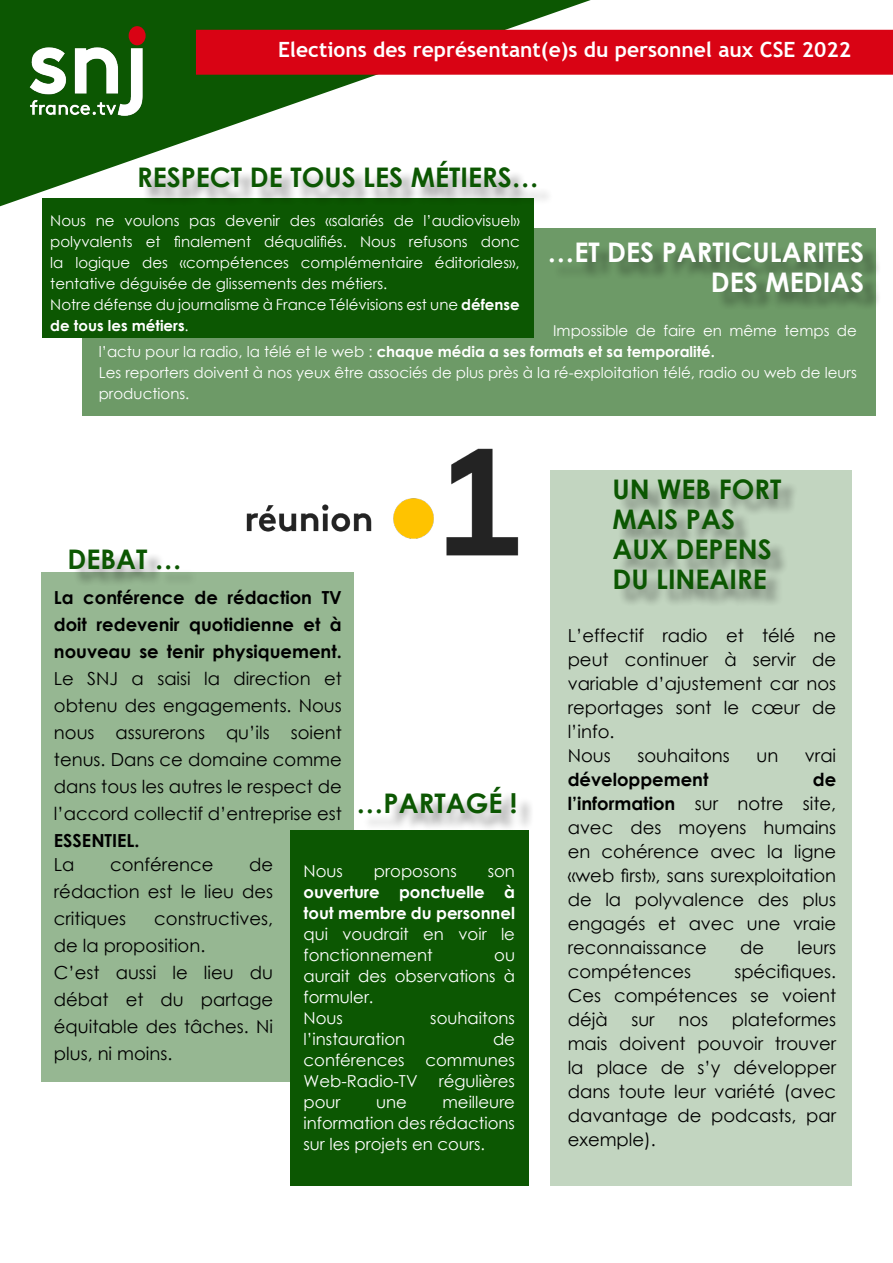
<style>
.page{position:relative;width:893px;height:1263px;background:#fff}
.page>*{position:absolute;margin:0;border:0;box-sizing:border-box;transform-origin:0 0}
.t1{font:700 27px/30px "Century Gothic";color:#0c5702}
.t2{font:700 27px/30px "Century Gothic";color:#fff;text-align:right}
.t3{font:700 21px "Trebuchet MS";color:#fff}
.t4{font:18px/24px "Century Gothic";color:#000;text-align:justify}
.t5{font:700 18px/27px "Century Gothic";color:#000;text-align:justify}
.t6{font:16.5px/21px "Century Gothic";color:#fff}
.t7{font:700 16.5px/21px "Century Gothic";color:#fff}
.t8{font:15px/21px "Century Gothic";color:#fff}
.s1{font-weight:700}
</style>
<div class="page">
<div style="left:41px;top:572px;width:312px;height:509px;background:#96b792"></div>
<div style="left:82px;top:229px;width:794px;height:187px;background:#6d9a67"></div>
<div style="left:42px;top:199px;width:491px;height:139px;background:#0c5702"></div>
<div style="left:72px;top:552px;width:126px;height:35px;background:#000;opacity:.4"></div>
<div style="left:362px;top:790px;width:172px;height:42px;background:#000;opacity:.4"></div>
<div style="left:290px;top:830px;width:238px;height:355px;background:#0c5702"></div>
<svg style="left:0;top:0;width:591px;height:206px"></svg>
<img style="left:1px;top:17px;width:145px;height:110px">
<div style="left:142px;top:164px;width:412px;height:42px;background:#000;opacity:.4"></div>
<div style="left:553px;top:245px;width:328px;height:66px;background:#000;opacity:.4"></div>
<div style="left:551px;top:470px;width:301px;height:716px;background:#c2d5c0"></div>
<div style="left:616px;top:481px;width:183px;height:126px;background:#000;opacity:.4"></div>
<div style="left:196px;top:30px;width:697px;height:45px;background:#d90314"></div>
<div style="left:129px;top:26px;width:17px;height:19px;background:#d90314;border-radius:50%"></div>
<img style="left:165px;top:448px;width:386px;height:187px">
<p class="t3" style="left:278px;top:37px;width:574px">Elections des représentant(e)s du personnel aux CSE 2022</p>
<h1 class="t1" style="left:137px;top:161px;width:403px">RESPECT DE TOUS LES MÉTIERS…</h1>
<p class="t8" style="left:50px;top:209px;width:471px">Nous ne voulons pas devenir des «salariés de l’audiovisuel» polyvalents et finalement déqualifiés. Nous refusons donc la logique des «compétences complémentaire éditoriales», tentative déguisée de glissements des métiers.<br>Notre défense du journalisme à France Télévisions est une <span class="s1">défense de tous les métiers</span>.</p>
<h1 class="t2" style="left:547px;top:236px;width:318px">…ET DES PARTICULARITES<br>DES MEDIAS</h1>
<p class="t8" style="left:99px;top:320px;width:760px;text-indent:454px">Impossible de faire en même temps de l’actu pour la radio, la télé et le web : <span class="s1">chaque média a ses formats et sa temporalité.<br></span>Les reporters doivent à nos yeux être associés de plus près à la ré-exploitation télé, radio ou web de leurs productions.</p>
<h1 class="t1" style="left:67px;top:543px;width:116px">DEBAT …</h1>
<p class="t5" style="left:54px;top:583px;width:289px">La conférence de rédaction TV doit redevenir quotidienne et à nouveau se tenir physiquement.</p>
<p class="t4" style="left:54px;top:665px;width:289px;line-height:27px">Le SNJ a saisi la direction et obtenu des engagements. Nous nous assurerons qu’ils soient tenus. Dans ce domaine comme dans tous les autres le respect de l’accord collectif d’entreprise est</p>
<p class="t5" style="left:54px;top:826px;width:87px">ESSENTIEL.</p>
<h1 class="t1" style="left:357px;top:787px;width:162px">…PARTAGÉ !</h1>
<p class="t4" style="left:54px;top:852px;width:22px">La</p>
<p class="t4" style="left:110px;top:852px;width:105px">conférence</p>
<p class="t4" style="left:54px;top:851px;width:221px;line-height:27px;text-indent:195px">de rédaction est le lieu des critiques</p>
<p class="t4" style="left:54px;top:905px;width:221px;line-height:27px;text-align:left;text-indent:100px">constructives, de la proposition.<br>C’est aussi le lieu du débat et du partage équitable des tâches. Ni plus, ni moins.</p>
<p class="t6" style="left:303px;top:860px;width:41px">Nous</p>
<p class="t6" style="left:374px;top:860px;width:84px">proposons</p>
<p class="t6" style="left:488px;top:860px;width:29px">son</p>
<p class="t7" style="left:303px;top:880px;width:213px">ouverture ponctuelle à tout membre du personnel</p>
<p class="t6" style="left:303px;top:923px;width:213px">qui voudrait en voir le fonctionnement</p>
<p class="t6" style="left:303px;top:944px;width:213px;text-indent:191px">ou aurait des observations à formuler.<br>Nous</p>
<p class="t6" style="left:430px;top:1007px;width:86px">souhaitons</p>
<p class="t6" style="left:303px;top:1028px;width:103px">l’instauration</p>
<p class="t6" style="left:493px;top:1028px;width:24px">de</p>
<p class="t6" style="left:303px;top:1049px;width:103px">conférences</p>
<p class="t6" style="left:425px;top:1049px;width:91px">communes</p>
<p class="t6" style="left:303px;top:1070px;width:116px">Web-Radio-TV</p>
<p class="t6" style="left:439px;top:1070px;width:78px">régulières</p>
<p class="t6" style="left:303px;top:1091px;width:39px">pour</p>
<p class="t6" style="left:376px;top:1091px;width:32px">une</p>
<p class="t6" style="left:303px;top:1091px;width:213px;text-align:justify;text-indent:139px">meilleure information des rédactions sur les projets en cours.</p>
<h1 class="t1" style="left:612px;top:473px;width:171px">UN WEB FORT<br>MAIS PAS<br>AUX DEPENS<br>DU LINEAIRE</h1>
<p class="t4" style="left:568px;top:623px;width:270px;text-align:left">L’effectif radio et télé ne peut continuer à servir de variable d’ajustement car nos reportages sont le cœur de l’info.<br>Nous</p>
<p class="t4" style="left:637px;top:743px;width:94px">souhaitons</p>
<p class="t4" style="left:756px;top:743px;width:23px">un</p>
<p class="t4" style="left:805px;top:743px;width:33px">vrai</p>
<p class="t5" style="left:568px;top:765px;width:142px">développement</p>
<p class="t4" style="left:568px;top:767px;width:270px;text-indent:245px"><span class="s1">de l’information</span> sur notre site, avec des moyens humains en cohérence avec la ligne «web first», sans surexploitation de la polyvalence des plus engagés et avec une vraie reconnaissance</p>
<p class="t4" style="left:740px;top:935px;width:26px">de</p>
<p class="t4" style="left:798px;top:935px;width:40px">leurs</p>
<p class="t4" style="left:568px;top:959px;width:125px">compétences</p>
<p class="t4" style="left:568px;top:959px;width:270px;text-indent:167px">spécifiques.<br>Ces compétences se voient déjà</p>
<p class="t4" style="left:568px;top:1007px;width:270px;text-indent:164px">plateformes mais doivent pouvoir trouver la place de s’y développer dans toute leur variété (avec davantage de podcasts, par exemple).</p>
<p class="t4" style="left:631px;top:1007px;width:25px">sur</p>
<p class="t4" style="left:678px;top:1007px;width:31px">nos</p>
</div>
